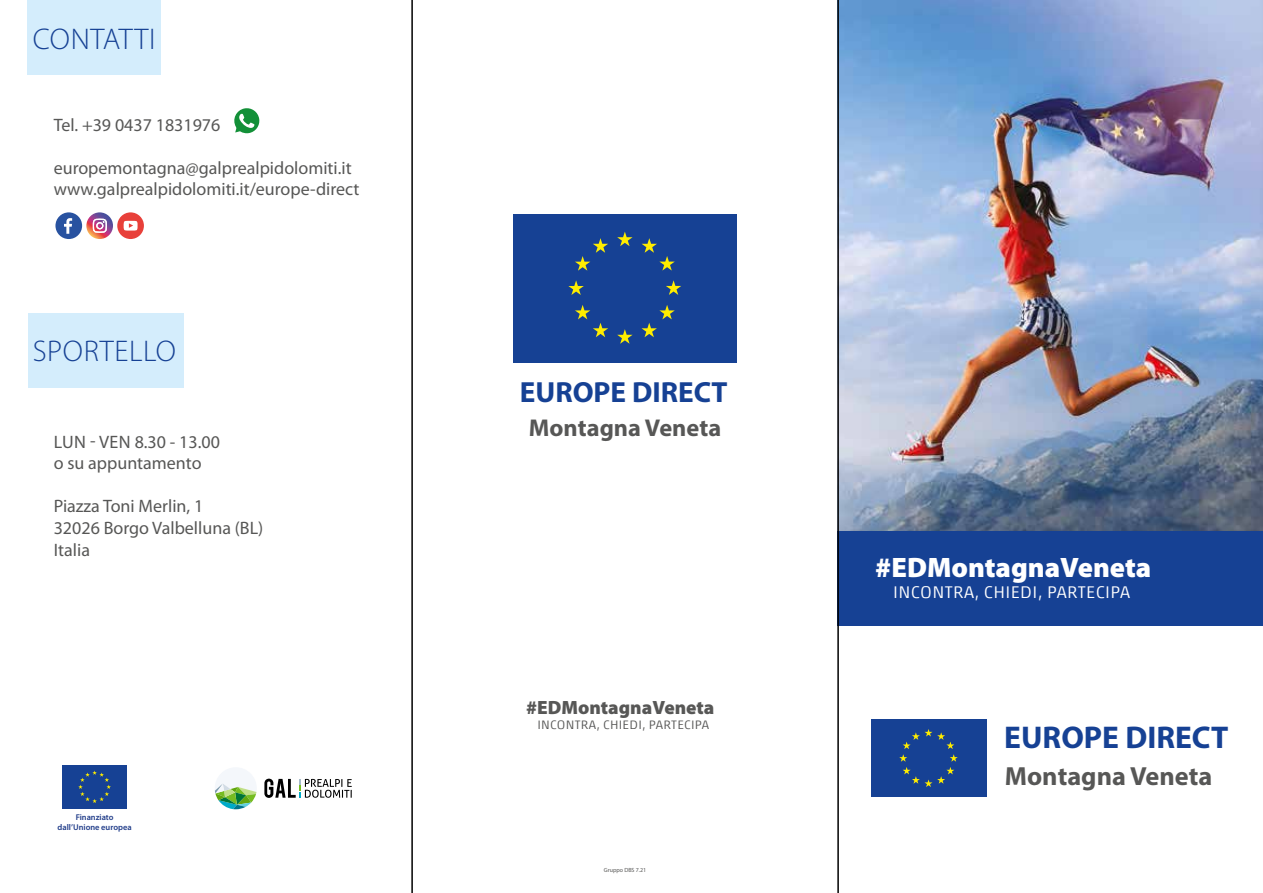
<style>
.page{position:relative;width:1263px;height:893px;background:#fff}
.page>*{position:absolute;margin:0;border:0;box-sizing:border-box;transform-origin:0 0}
.t1{font:700 31.5px "Myriad Pro";color:#164194}
.t2{font:300 30px "Myriad Pro";letter-spacing:.02em;color:#164194}
.t3{font:700 29.25px "Myriad Pro";color:#164194}
.t4{font:900 28.2px "Myriad Pro";color:#fff}
.t5{font:700 26.25px "Myriad Pro";color:#575756}
.t6{font:700 24.3px "Myriad Pro";color:#575756}
.t7{font:900 19.2px "Myriad Pro";color:#575756}
.t8{font:18px/21.6px "Myriad Pro";color:#575756}
.t9{font:300 16.95px "Akko";letter-spacing:.02em;color:#fff;scale:1.12 1}
.t10{font:300 12.3px "Akko";letter-spacing:.02em;color:#575756;scale:1.12 1}
.t11{font:600 8.4px/9.3px "Myriad Pro";color:#203c89;text-align:center}
.t12{font:6px "Myriad Pro";color:#575756}
</style>
<div class="page">
<div style="left:28px;top:314px;width:156px;height:74px;background:#d4edfc"></div>
<div style="left:28px;top:0;width:133px;height:75px;background:#d4edfc"></div>
<div style="left:513px;top:214px;width:223px;height:149px;background:#164194"></div>
<svg style="left:617px;top:232px;width:15px;height:14px"></svg>
<svg style="left:575px;top:238px;width:33px;height:33px"></svg>
<svg style="left:568px;top:280px;width:16px;height:15px"></svg>
<svg style="left:575px;top:305px;width:33px;height:32px"></svg>
<svg style="left:617px;top:329px;width:15px;height:15px"></svg>
<svg style="left:641px;top:305px;width:34px;height:32px"></svg>
<svg style="left:666px;top:280px;width:15px;height:15px"></svg>
<svg style="left:642px;top:238px;width:33px;height:33px"></svg>
<svg style="left:234px;top:108px;width:26px;height:26px"></svg>
<div style="left:55px;top:212px;width:27px;height:27px;background:#2852a0;border-radius:50%"></div>
<svg style="left:64px;top:218px;width:8px;height:16px"></svg>
<svg style="left:86px;top:212px;width:27px;height:27px"></svg>
<svg style="left:93px;top:219px;width:14px;height:14px"></svg>
<div style="left:117px;top:212px;width:27px;height:27px;background:#e8403a;border-radius:50%"></div>
<svg style="left:123px;top:221px;width:15px;height:10px"></svg>
<div style="left:62px;top:765px;width:65px;height:43px;background:#164194"></div>
<svg style="left:78px;top:771px;width:33px;height:32px"></svg>
<svg style="left:215px;top:768px;width:42px;height:41px"></svg>
<svg style="left:264px;top:779px;width:88px;height:19px"></svg>
<img style="left:839px;top:0;width:424px;height:531px">
<svg style="left:871px;top:719px;width:116px;height:78px"></svg>
<div style="left:871px;top:720px;width:115px;height:77px;background:#164194"></div>
<svg style="left:899px;top:729px;width:59px;height:58px"></svg>
<div style="left:838px;top:531px;width:425px;height:95px;background:#164194"></div>
<hr style="left:411px;top:0;width:2px;height:893px;background:#000">
<hr style="left:837px;top:0;width:2px;height:893px;background:#000">
<h2 class="t2" style="left:33px;top:20px;width:124px">CONTATTI</h2>
<p class="t8" style="left:54px;top:114px;width:168px">Tel. +39 0437 1831976</p>
<p class="t8" style="left:54px;top:157px;width:307px">europemontagna@galprealpidolomiti.it www.galprealpidolomiti.it/europe-direct</p>
<h2 class="t2" style="left:33px;top:333px;width:145px">SPORTELLO</h2>
<p class="t8" style="left:54px;top:430px;width:168px">LUN - VEN 8.30 - 13.00 o su appuntamento</p>
<p class="t8" style="left:54px;top:495px;width:211px">Piazza Toni Merlin, 1<br>32026 Borgo Valbelluna (BL)<br>Italia</p>
<p class="t11" style="left:58px;top:813px;width:75px">Finanziato dall’Unione europea</p>
<h3 class="t3" style="left:528px;top:373px;width:209px">EUROPE DIRECT</h3>
<h3 class="t6" style="left:529px;top:412px;width:194px">Montagna Veneta</h3>
<h3 class="t3" style="left:520px;top:373px;width:209px">EUROPE DIRECT</h3>
<h3 class="t6" style="left:520px;top:413px;width:194px">Montagna Veneta</h3>
<p class="t7" style="left:526px;top:695px;width:190px">#EDMontagnaVeneta</p>
<p class="t10" style="left:537px;top:717px;width:155px">INCONTRA, CHIEDI, PARTECIPA</p>
<p class="t12" style="left:604px;top:866px;width:44px">Gruppo DBS 7.21</p>
<h3 class="t4" style="left:875px;top:549px;width:278px">#EDMontagnaVeneta</h3>
<p class="t9" style="left:893px;top:582px;width:213px">INCONTRA, CHIEDI, PARTECIPA</p>
<h1 class="t1" style="left:1004px;top:717px;width:225px">EUROPE DIRECT</h1>
<h3 class="t5" style="left:1005px;top:759px;width:209px">Montagna Veneta</h3>
</div>
